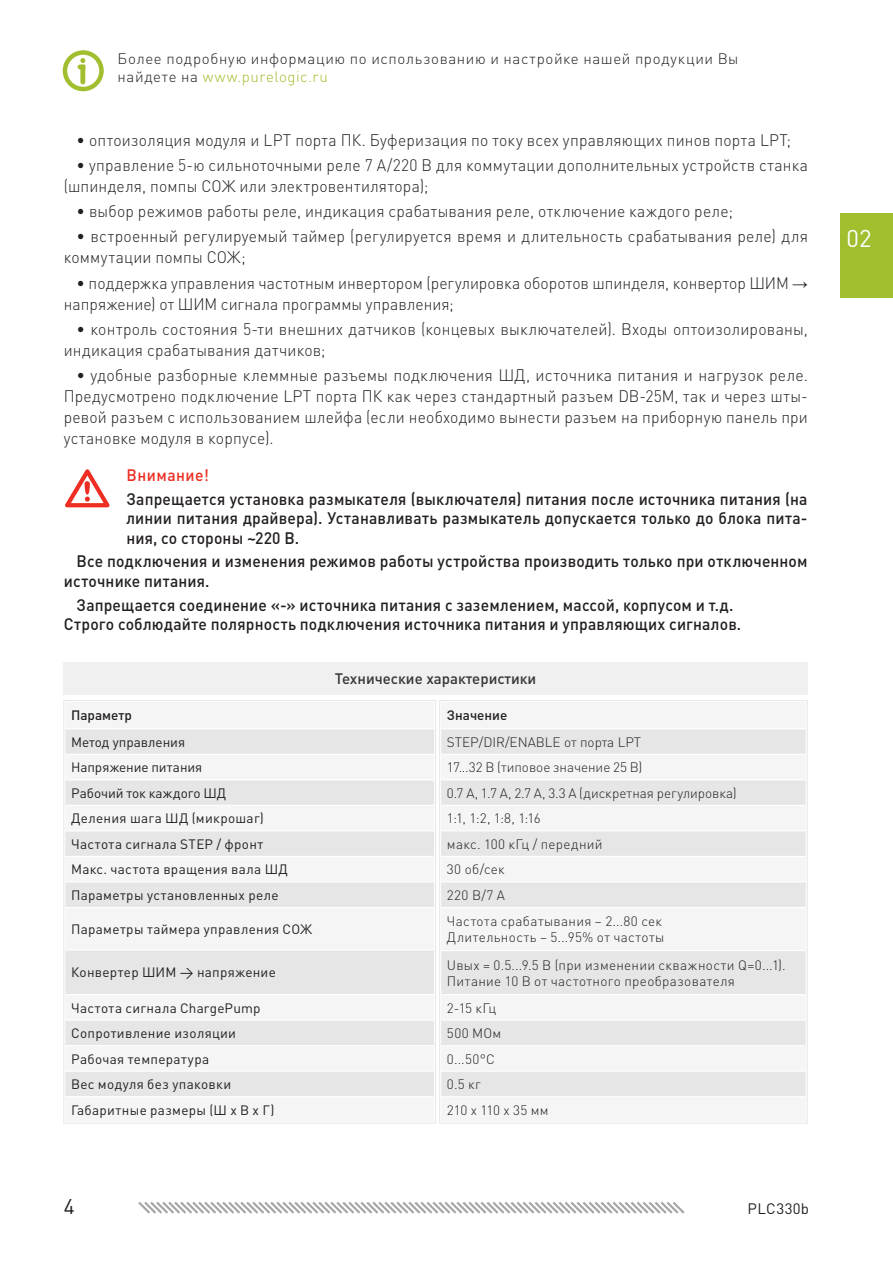
<style>
.page{position:relative;width:893px;height:1263px;background:#fff}
.page>*{position:absolute;margin:0;border:0;box-sizing:border-box;transform-origin:0 0}
.t1{font:24px "DIN Pro";color:#fff}
.t2{font:21px "DIN Pro";color:#231f20}
.t3{font:500 16.5px/19.5px "DIN Pro";letter-spacing:.01em;color:#231f20;text-align:justify;scale:.95 1}
.t4{font:300 16.5px/21px "DIN Pro";letter-spacing:.01em;color:#231f20;scale:.95 1}
.t5{font:300 16.5px/21px "DIN Pro";letter-spacing:.01em;color:#231f20;text-align:justify}
.t6{font:300 16.5px/21px "DIN Pro";letter-spacing:.01em;color:#231f20;scale:.96 1}
.t7{font:500 16.5px "DIN Pro";letter-spacing:.03em;color:#ee2e22;scale:.95 1}
.t8{font:300 15px/18px "DIN Pro";letter-spacing:.045em;color:#231f20}
.t9{font:500 15px "DIN Pro";color:#363536}
.t10{font:15px "DIN Pro";letter-spacing:.025em;color:#231f20}
.t11{font:13.5px "DIN Pro";letter-spacing:.02em;color:#231f20}
.t12{font:300 13.5px "DIN Pro";letter-spacing:.02em;color:#231f20}
.t13{font:300 13.5px "DIN Pro";color:#231f20}
.t14{font:300 13.5px "DIN Pro";letter-spacing:-.005em;color:#231f20}
.t15{font:13.5px "DIN Pro";letter-spacing:-.005em;color:#231f20}
.t16{font:500 13.5px "DIN Pro";color:#231f20}
.t17{font:13.5px "DIN Pro";color:#231f20}
.t18{font:300 13.5px "DIN Pro";letter-spacing:-.01em;color:#231f20}
.s1{color:#a0be2d}
.s2{font-family:"Arial Narrow";font-weight:400}
</style>
<div class="page">
<svg style="left:138px;top:1202px;width:547px;height:12px"></svg>
<svg style="left:63px;top:50px;width:41px;height:41px"></svg>
<svg style="left:65px;top:469px;width:45px;height:38px"></svg>
<div style="left:85px;top:481px;width:5px;height:14px;background:#ee2e22;border-radius:3px"></div>
<div style="left:65px;top:729px;width:370px;height:25px;background:#e6e6e6"></div>
<div style="left:65px;top:780px;width:370px;height:25px;background:#e6e6e6"></div>
<div style="left:65px;top:831px;width:370px;height:25px;background:#e6e6e6"></div>
<svg style="left:65px;top:882px;width:369px;height:214px;fill:#e6e6e6"></svg>
<hr style="left:65px;top:907px;width:369px;height:1px;background:#fff">
<hr style="left:65px;top:949px;width:369px;height:1px;background:#fff">
<hr style="left:65px;top:994px;width:369px;height:1px;background:#fff">
<hr style="left:65px;top:1019px;width:369px;height:2px;background:#fff">
<hr style="left:65px;top:1045px;width:369px;height:1px;background:#fff">
<hr style="left:65px;top:1070px;width:369px;height:2px;background:#fff">
<div style="left:63px;top:662px;width:745px;height:33px;background:#f0f0f0"></div>
<div style="left:441px;top:729px;width:365px;height:25px;background:#e6e6e6"></div>
<div style="left:441px;top:780px;width:365px;height:25px;background:#e6e6e6"></div>
<div style="left:441px;top:831px;width:365px;height:25px;background:#e6e6e6"></div>
<div style="left:441px;top:882px;width:365px;height:25px;background:#e6e6e6"></div>
<div style="left:441px;top:951px;width:365px;height:44px;background:#e6e6e6"></div>
<svg style="left:434px;top:702px;width:2px;height:205px"></svg>
<hr style="left:441px;top:994px;width:365px;height:1px;background:#fff">
<svg style="left:435px;top:995px;width:371px;height:127px"></svg>
<hr style="left:441px;top:1096px;width:365px;height:1px;background:#fff">
<div style="left:439px;top:700px;width:369px;height:423px;border:1px solid #e6e6e6"></div>
<div style="left:841px;top:213px;width:52px;height:85px;background:#a0be2d"></div>
<p class="t8" style="left:118px;top:49px;width:622px">Более подробную информацию по использованию и настройке нашей продукции Вы найдете на <span class="s1">www.purelogic.ru</span></p>
<p class="t4" style="left:77px;top:129px;width:754px">• оптоизоляция модуля и LPT порта ПК. Буферизация по току всех управляющих пинов порта LPT;</p>
<p class="t4" style="left:64px;top:154px;width:785px;text-indent:13px">• управление 5-ю сильноточными реле 7 А/220 В для коммутации дополнительных устройств станка (шпинделя, помпы СОЖ или электровентилятора);</p>
<p class="t4" style="left:77px;top:200px;width:692px">• выбор режимов работы реле, индикация срабатывания реле, отключение каждого реле;</p>
<p class="t6" style="left:64px;top:225px;width:777px;text-indent:13px">• встроенный регулируемый таймер (регулируется время и длительность срабатывания реле) для коммутации помпы СОЖ;</p>
<p class="t4" style="left:64px;top:272px;width:785px;text-indent:13px">• поддержка управления частотным инвертором (регулировка оборотов шпинделя, конвертор ШИМ <span class="s2">→ </span>напряжение) от ШИМ сигнала программы управления;</p>
<p class="t6" style="left:64px;top:318px;width:777px;text-indent:13px">• контроль состояния 5-ти внешних датчиков (концевых выключателей). Входы оптоизолированы, индикация срабатывания датчиков;</p>
<p class="t5" style="left:64px;top:364px;width:746px;text-indent:13px">• удобные разборные клеммные разъемы подключения ШД, источника питания и нагрузок реле.<br>Предусмотрено подключение LPT порта ПК как через стандартный разъем DB-25M, так и через шты&shy;ревой разъем с использованием шлейфа (если необходимо вынести разъем на приборную панель при установке модуля в корпусе).</p>
<p class="t7" style="left:126px;top:464px;width:88px">Внимание!</p>
<p class="t3" style="left:126px;top:488px;width:718px">Запрещается установка размыкателя (выключателя) питания после источника питания (на линии питания драйвера). Устанавливать размыкатель допускается только до блока пита&shy;ния, со стороны ~220 В.</p>
<p class="t3" style="left:64px;top:551px;width:784px;text-indent:13px">Все подключения и изменения режимов работы устройства производить только при отключенном источнике питания.</p>
<p class="t3" style="left:77px;top:594px;width:693px">Запрещается соединение «-» источника питания с заземлением, массой, корпусом и т.д.</p>
<p class="t3" style="left:64px;top:614px;width:715px">Строго соблюдайте полярность подключения источника питания и управляющих сигналов.</p>
<p class="t16" style="left:71px;top:706px;width:62px">Параметр</p>
<p class="t17" style="left:71px;top:733px;width:116px">Метод управления</p>
<p class="t15" style="left:71px;top:758px;width:133px">Напряжение питания</p>
<p class="t11" style="left:71px;top:784px;width:157px">Рабочий ток каждого ШД</p>
<p class="t11" style="left:71px;top:809px;width:194px">Деления шага ШД (микрошаг)</p>
<p class="t11" style="left:71px;top:835px;width:194px">Частота сигнала STEP / фронт</p>
<p class="t11" style="left:71px;top:860px;width:218px">Макс. частота вращения вала ШД</p>
<p class="t11" style="left:71px;top:886px;width:209px">Параметры установленных реле</p>
<p class="t11" style="left:71px;top:920px;width:243px">Параметры таймера управления СОЖ</p>
<p class="t11" style="left:71px;top:963px;width:206px">Конвертер ШИМ → напряжение</p>
<p class="t11" style="left:71px;top:998px;width:191px">Частота сигнала ChargePump</p>
<p class="t11" style="left:71px;top:1024px;width:166px">Сопротивление изоляции</p>
<p class="t11" style="left:71px;top:1049px;width:140px">Рабочая температура</p>
<p class="t11" style="left:71px;top:1075px;width:162px">Вес модуля без упаковки</p>
<p class="t11" style="left:71px;top:1100px;width:205px">Габаритные размеры (Ш х В х Г)</p>
<p class="t9" style="left:335px;top:669px;width:203px">Технические характеристики</p>
<p class="t16" style="left:447px;top:706px;width:62px">Значение</p>
<p class="t13" style="left:447px;top:733px;width:196px">STEP/DIR/ENABLE от порта LPT</p>
<p class="t14" style="left:447px;top:758px;width:197px">17...32 В (типовое значение 25 В)</p>
<p class="t13" style="left:447px;top:784px;width:291px">0.7 А, 1.7 А, 2.7 А, 3.3 А (дискретная регулировка)</p>
<p class="t12" style="left:447px;top:809px;width:95px">1:1, 1:2, 1:8, 1:16</p>
<p class="t12" style="left:447px;top:835px;width:157px">макс. 100 кГц / передний</p>
<p class="t12" style="left:447px;top:860px;width:59px">30 об/сек</p>
<p class="t12" style="left:447px;top:886px;width:60px">220 В/7 А</p>
<p class="t12" style="left:447px;top:912px;width:217px">Частота срабатывания – 2...80 сек</p>
<p class="t12" style="left:447px;top:928px;width:219px">Длительность – 5...95% от частоты</p>
<p class="t12" style="left:447px;top:956px;width:340px">Uвых = 0.5...9.5 В (при изменении скважности Q=0...1).</p>
<p class="t12" style="left:447px;top:972px;width:290px">Питание 10 В от частотного преобразователя</p>
<p class="t12" style="left:447px;top:998px;width:51px">2-15 кГц</p>
<p class="t12" style="left:447px;top:1024px;width:56px">500 МОм</p>
<p class="t12" style="left:447px;top:1049px;width:49px">0...50°С</p>
<p class="t12" style="left:447px;top:1075px;width:35px">0.5 кг</p>
<p class="t18" style="left:447px;top:1100px;width:103px">210 х 110 х 35 мм</p>
<p class="t2" style="left:64px;top:1192px;width:12px">4</p>
<p class="t10" style="left:748px;top:1198px;width:63px">PLC330b</p>
<p class="t1" style="left:847px;top:222px;width:27px">02</p>
</div>
